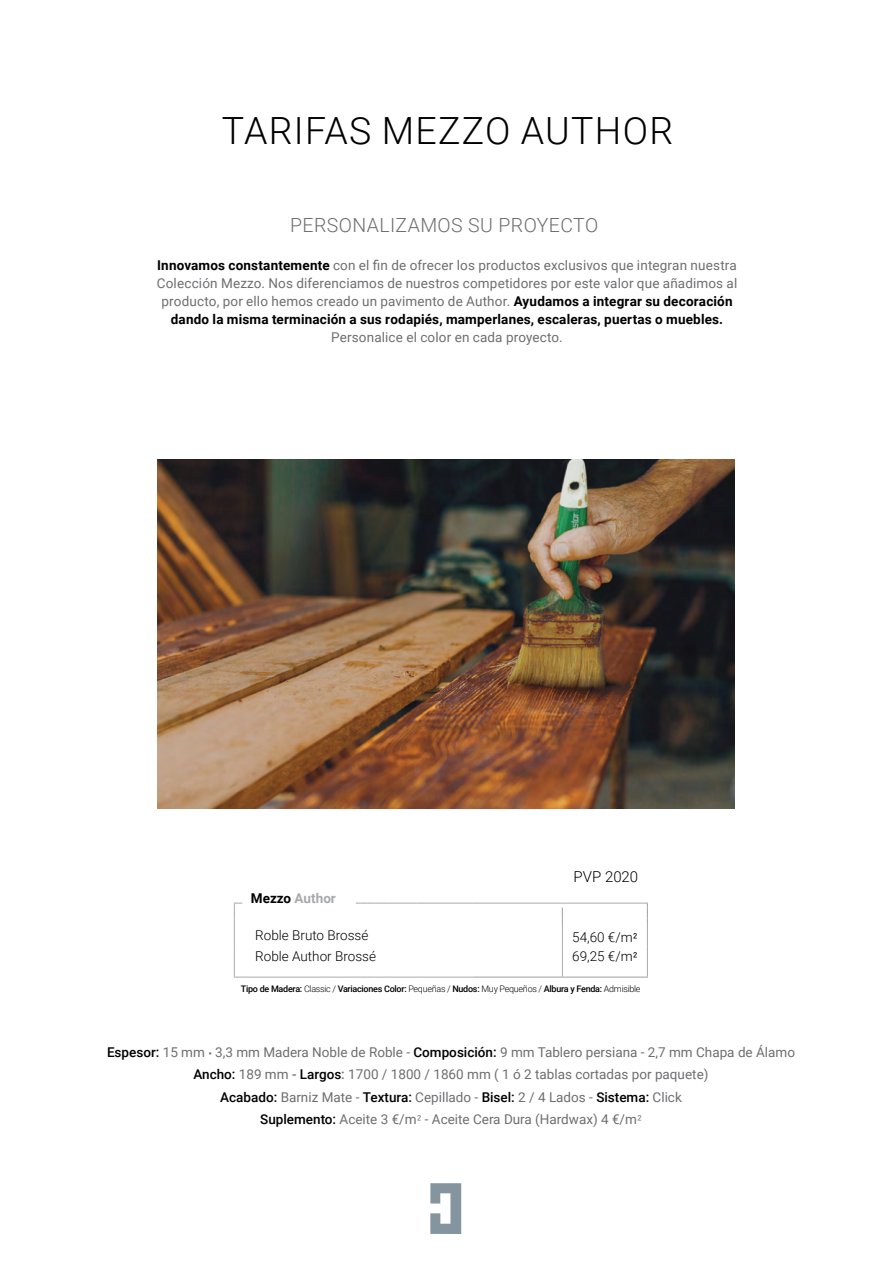
<style>
.page{position:relative;width:893px;height:1263px;background:#fff}
.page>*{position:absolute;margin:0;border:0;box-sizing:border-box;transform-origin:0 0}
.t1{font:300 37.5px "Roboto";letter-spacing:.035em;color:#000}
.t2{font:300 19.5px "Roboto";letter-spacing:.02em;color:#6d6e71}
.t3{font:300 15px "Roboto";color:#000}
.t4{font:13.5px/18px "Roboto";letter-spacing:.005em;color:#6d6e71;text-align:center}
.t5{font:300 13.5px "Roboto";color:#000}
.t6{font:700 13.5px "Roboto";color:#a7a9ac}
.t7{font:500 9px "Roboto";letter-spacing:-.03em;color:#000}
.s1{font-weight:700;color:#000}
.s2{color:#000}
.s3{font-family:"Corporate S";font-weight:500}
.s4{font-weight:300}
.s5{font-weight:500;color:#000}
.s6{font-family:"Montserrat"}
.s7{font-weight:500}
.s8{font-family:"Corporate S"}
</style>
<div class="page">
<img style="left:157px;top:459px;width:578px;height:349px">
<svg style="left:430px;top:1183px;width:31px;height:51px"></svg>
<hr style="left:473px;top:976px;width:89px;height:2px;background:#a7a9ac">
<hr style="left:562px;top:976px;width:86px;height:2px;background:#a7a9ac">
<hr style="left:473px;top:903px;width:89px;height:1px;background:#a7a9ac">
<hr style="left:562px;top:903px;width:86px;height:1px;background:#a7a9ac">
<hr style="left:234px;top:947px;width:1px;height:30px;background:#a7a9ac">
<hr style="left:242px;top:977px;width:79px;height:1px;background:#a7a9ac">
<svg style="left:321px;top:977px;width:96px;height:1px"></svg>
<hr style="left:417px;top:977px;width:56px;height:1px;background:#a7a9ac">
<hr style="left:417px;top:903px;width:56px;height:1px;background:#a7a9ac">
<svg style="left:234px;top:903px;width:8px;height:44px"></svg>
<svg style="left:562px;top:908px;width:1px;height:68px"></svg>
<svg style="left:647px;top:903px;width:1px;height:73px"></svg>
<svg style="left:356px;top:903px;width:61px;height:1px"></svg>
<h1 class="t1" style="left:222px;top:104px;width:453px">TARIFAS MEZZO AUTHOR</h1>
<h2 class="t2" style="left:290px;top:211px;width:309px">PERSONALIZAMOS SU PROYECTO</h2>
<p class="t4" style="left:157px;top:256px;width:582px"><span class="s1">Innovamos constantemente</span> con el fin de ofrecer los productos exclusivos que integran nuestra Colección Mezzo. Nos diferenciamos de nuestros competidores por este valor que añadimos al producto, por ello hemos creado un pavimento de Author. <span class="s1">Ayudamos a integrar su decoración dando la misma terminación a sus rodapiés, mamperlanes, escaleras, puertas o muebles.</span></p>
<p class="t4" style="left:331px;top:328px;width:233px">Personalice el color en cada proyecto.</p>
<p class="t3" style="left:574px;top:866px;width:66px">PVP 2020</p>
<p class="t6" style="left:251px;top:888px;width:86px"><span class="s2">Mezzo</span> Author</p>
<p class="t5" style="left:255px;top:926px;width:115px">Roble Bruto Brossé</p>
<p class="t5" style="left:572px;top:928px;width:67px">54,60 €/m<span class="s3">²</span></p>
<p class="t5" style="left:255px;top:947px;width:122px">Roble Author Brossé</p>
<p class="t5" style="left:572px;top:947px;width:67px">69,25 €/m<span class="s3">²</span></p>
<p class="t7" style="left:241px;top:983px;width:401px">Tipo de Madera: <span class="s4">Classic /</span> Variaciones Color: <span class="s4">Pequeñas /</span> Nudos: <span class="s4">Muy Pequeños /</span> Albura y Fenda: <span class="s4">Admisible</span></p>
<p class="t4" style="left:107px;top:1040px;width:690px;line-height:22.5px"><span class="s5">Espesor:</span> 15 mm <span class="s6">∙</span> 3,3 mm Madera Noble de Roble - <span class="s5">Composición:</span> 9 mm Tablero persiana - 2,7 mm Chapa de Álamo <span class="s5">Ancho:</span> 189 mm <span class="s7">-</span> <span class="s5">Largos</span><span class="s7">:</span> 1700 / 1800 / 1860 mm ( 1 ó 2 tablas cortadas por paquete)<br><span class="s5">Acabado:</span> Barniz Mate - <span class="s5">Textura:</span> Cepillado - <span class="s5">Bisel:</span> 2 / 4 Lados - <span class="s5">Sistema:</span> Click<br><span class="s5">Suplemento:</span> Aceite 3 €/m<span class="s8">²</span> - Aceite Cera Dura (Hardwax) 4 €/m<span class="s8">²</span></p>
</div>
